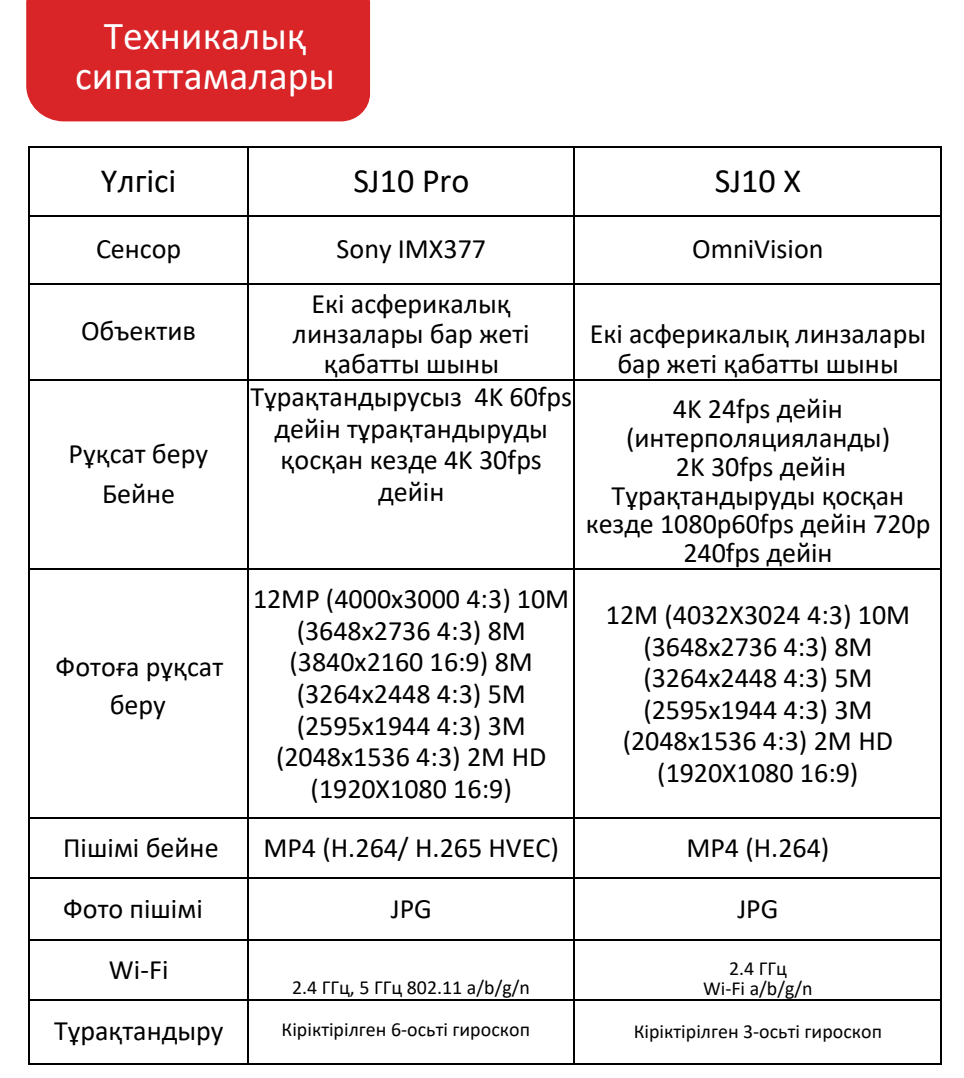
<style>
.page{position:relative;width:964px;height:1078px;background:#fff}
.page>*{position:absolute;margin:0;border:0;box-sizing:border-box;transform-origin:0 0}
.t1{font:39.6px/40px "Calibri";color:#fff;text-align:center}
.t2{font:34px "Calibri";color:#000}
.t3{font:28px/31.6px "Calibri";letter-spacing:-.005em;color:#000;text-align:center}
.t4{font:20px/20px "Calibri";letter-spacing:.005em;color:#000;text-align:center}
</style>
<div class="page">
<hr style="left:30px;top:146px;width:217px;height:2px;background:#000">
<hr style="left:249px;top:146px;width:324px;height:2px;background:#000">
<hr style="left:575px;top:146px;width:365px;height:2px;background:#000">
<hr style="left:28px;top:148px;width:2px;height:67px;background:#000">
<hr style="left:247px;top:148px;width:2px;height:67px;background:#000">
<hr style="left:573px;top:148px;width:2px;height:67px;background:#000">
<hr style="left:940px;top:148px;width:2px;height:67px;background:#000">
<hr style="left:30px;top:215px;width:217px;height:2px;background:#000">
<hr style="left:249px;top:215px;width:324px;height:2px;background:#000">
<hr style="left:575px;top:215px;width:365px;height:2px;background:#000">
<hr style="left:28px;top:217px;width:2px;height:66px;background:#000">
<hr style="left:247px;top:217px;width:2px;height:66px;background:#000">
<hr style="left:573px;top:217px;width:2px;height:66px;background:#000">
<hr style="left:940px;top:217px;width:2px;height:66px;background:#000">
<hr style="left:30px;top:283px;width:217px;height:1px;background:#000">
<hr style="left:249px;top:283px;width:324px;height:1px;background:#000">
<hr style="left:575px;top:283px;width:365px;height:1px;background:#000">
<hr style="left:28px;top:284px;width:2px;height:95px;background:#000">
<hr style="left:247px;top:284px;width:2px;height:95px;background:#000">
<hr style="left:573px;top:284px;width:2px;height:95px;background:#000">
<hr style="left:940px;top:284px;width:2px;height:95px;background:#000">
<hr style="left:30px;top:379px;width:217px;height:1px;background:#000">
<hr style="left:249px;top:379px;width:324px;height:1px;background:#000">
<hr style="left:575px;top:379px;width:365px;height:1px;background:#000">
<hr style="left:28px;top:380px;width:2px;height:188px;background:#000">
<hr style="left:247px;top:380px;width:2px;height:188px;background:#000">
<hr style="left:573px;top:380px;width:2px;height:188px;background:#000">
<hr style="left:940px;top:380px;width:2px;height:188px;background:#000">
<hr style="left:30px;top:568px;width:217px;height:2px;background:#000">
<hr style="left:249px;top:568px;width:324px;height:2px;background:#000">
<hr style="left:575px;top:568px;width:365px;height:2px;background:#000">
<hr style="left:28px;top:570px;width:2px;height:246px;background:#000">
<hr style="left:247px;top:570px;width:2px;height:246px;background:#000">
<hr style="left:573px;top:570px;width:2px;height:246px;background:#000">
<hr style="left:940px;top:570px;width:2px;height:246px;background:#000">
<hr style="left:30px;top:816px;width:217px;height:2px;background:#000">
<hr style="left:249px;top:816px;width:324px;height:2px;background:#000">
<hr style="left:575px;top:816px;width:365px;height:2px;background:#000">
<hr style="left:28px;top:818px;width:2px;height:59px;background:#000">
<hr style="left:247px;top:818px;width:2px;height:59px;background:#000">
<hr style="left:573px;top:818px;width:2px;height:59px;background:#000">
<hr style="left:940px;top:818px;width:2px;height:59px;background:#000">
<hr style="left:30px;top:877px;width:217px;height:1px;background:#000">
<hr style="left:249px;top:877px;width:324px;height:1px;background:#000">
<hr style="left:575px;top:877px;width:365px;height:1px;background:#000">
<hr style="left:28px;top:878px;width:2px;height:60px;background:#000">
<hr style="left:247px;top:878px;width:2px;height:60px;background:#000">
<hr style="left:573px;top:878px;width:2px;height:60px;background:#000">
<hr style="left:940px;top:878px;width:2px;height:60px;background:#000">
<hr style="left:30px;top:938px;width:217px;height:2px;background:#000">
<hr style="left:249px;top:938px;width:324px;height:2px;background:#000">
<hr style="left:575px;top:938px;width:365px;height:2px;background:#000">
<hr style="left:28px;top:940px;width:2px;height:58px;background:#000">
<hr style="left:247px;top:940px;width:2px;height:58px;background:#000">
<hr style="left:573px;top:940px;width:2px;height:58px;background:#000">
<hr style="left:940px;top:940px;width:2px;height:58px;background:#000">
<hr style="left:30px;top:998px;width:217px;height:2px;background:#000">
<hr style="left:249px;top:998px;width:324px;height:2px;background:#000">
<hr style="left:575px;top:998px;width:365px;height:2px;background:#000">
<hr style="left:28px;top:1000px;width:2px;height:62px;background:#000">
<hr style="left:30px;top:1062px;width:217px;height:2px;background:#000">
<hr style="left:247px;top:1000px;width:2px;height:62px;background:#000">
<hr style="left:249px;top:1062px;width:324px;height:2px;background:#000">
<hr style="left:573px;top:1000px;width:2px;height:62px;background:#000">
<hr style="left:575px;top:1062px;width:365px;height:2px;background:#000">
<hr style="left:940px;top:1000px;width:2px;height:62px;background:#000">
<div style="left:26px;top:0;width:344px;height:121px;background:#d92428"></div>
<h1 class="t1" style="left:75px;top:15px;width:262px">Техникалық сипаттамалары</h1>
<p class="t2" style="left:101px;top:157px;width:77px">Үлгісі</p>
<p class="t2" style="left:353px;top:157px;width:118px">SJ10 Pro</p>
<p class="t2" style="left:715px;top:157px;width:88px">SJ10 X</p>
<p class="t3" style="left:96px;top:232px;width:87px">Сенсор</p>
<p class="t3" style="left:336px;top:232px;width:151px">Sony IMX377</p>
<p class="t3" style="left:692px;top:232px;width:133px">OmniVision</p>
<p class="t3" style="left:81px;top:314px;width:116px">Объектив</p>
<p class="t3" style="left:69px;top:433px;width:141px;line-height:40px">Рұқсат беру<br>Бейне</p>
<p class="t3" style="left:56px;top:646px;width:169px;line-height:38.4px">Фотоға рұқсат беру</p>
<p class="t3" style="left:293px;top:288px;width:239px;line-height:29.6px">Екі асферикалық линзалары бар жеті қабатты шыны</p>
<p class="t3" style="left:250px;top:380px;width:323px">Тұрақтандырусыз 4K 60fps дейін тұрақтандыруды қосқан кезде 4K 30fps дейін</p>
<p class="t3" style="left:253px;top:582px;width:318px">12MP (4000x3000 4:3) 10M (3648x2736 4:3) 8M (3840x2160 16:9) 8M (3264x2448 4:3) 5M (2595x1944 4:3) 3M (2048x1536 4:3) 2M HD (1920X1080 16:9)</p>
<p class="t3" style="left:590px;top:318px;width:338px;line-height:29.6px">Екі асферикалық линзалары бар жеті қабатты шыны</p>
<p class="t3" style="left:586px;top:393px;width:346px;line-height:28.8px">4K 24fps дейін (интерполяцияланды)<br>2K 30fps дейін<br>Тұрақтандыруды қосқан кезде 1080p60fps дейін 720p<br>240fps дейін</p>
<p class="t3" style="left:606px;top:598px;width:306px">12M (4032X3024 4:3) 10M (3648x2736 4:3) 8M (3264x2448 4:3) 5M (2595x1944 4:3) 3M (2048x1536 4:3) 2M HD (1920X1080 16:9)</p>
<p class="t3" style="left:63px;top:830px;width:157px">Пішімі бейне</p>
<p class="t3" style="left:264px;top:830px;width:297px">MP4 (H.264/ H.265 HVEC)</p>
<p class="t3" style="left:686px;top:830px;width:144px">MP4 (H.264)</p>
<p class="t3" style="left:63px;top:891px;width:141px">Фото пішімі</p>
<p class="t3" style="left:391px;top:891px;width:43px">JPG</p>
<p class="t3" style="left:737px;top:891px;width:43px">JPG</p>
<p class="t3" style="left:109px;top:952px;width:61px">Wi-Fi</p>
<p class="t4" style="left:292px;top:976px;width:239px">2.4 ГГц, 5 ГГц 802.11 a/b/g/n</p>
<p class="t4" style="left:703px;top:957px;width:111px">2.4 ГГц<br>Wi-Fi a/b/g/n</p>
<p class="t3" style="left:54px;top:1014px;width:171px">Тұрақтандыру</p>
<p class="t4" style="left:281px;top:1018px;width:250px">Кіріктірілген 6-осьті гироскоп</p>
<p class="t4" style="left:634px;top:1020px;width:250px">Кіріктірілген 3-осьті гироскоп</p>
</div>
